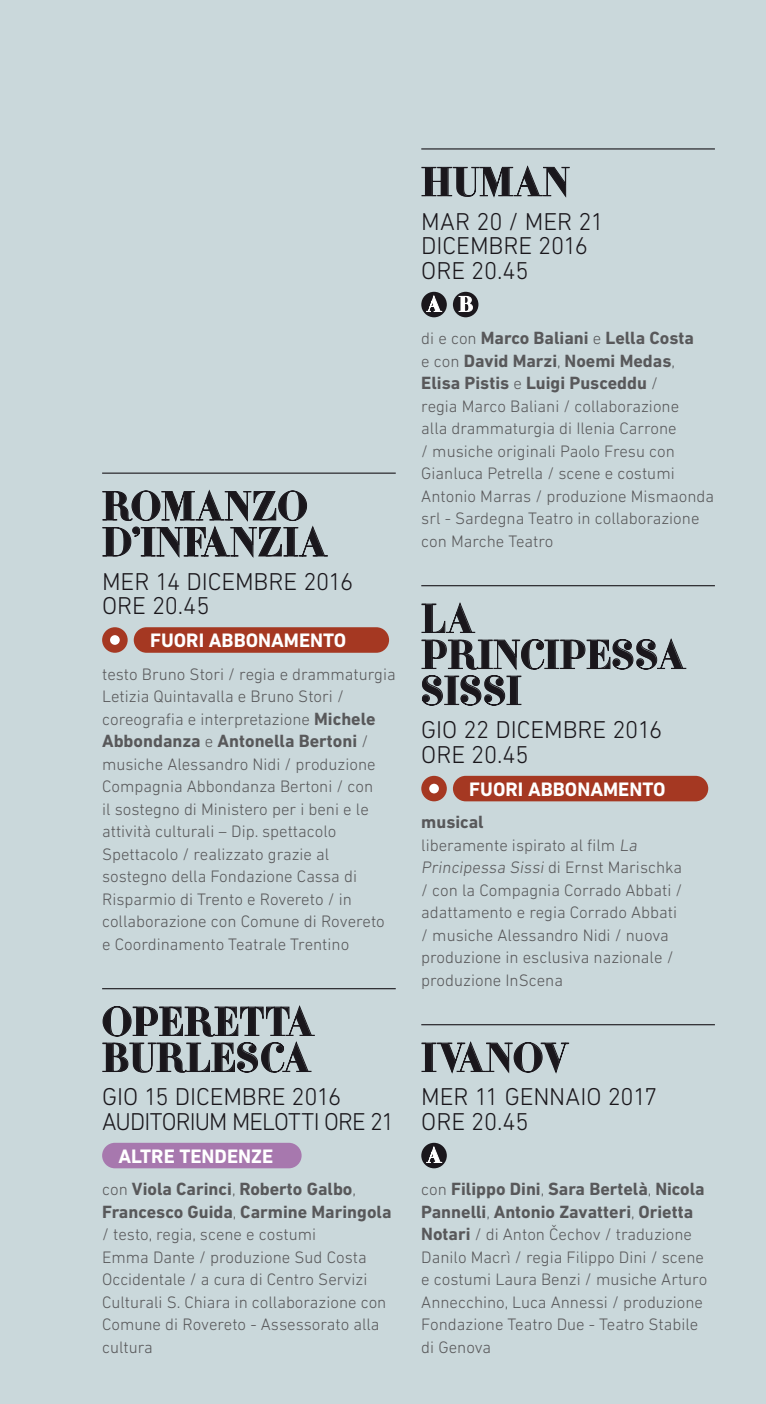
<style>
.page{position:relative;width:766px;height:1404px;background:#fff}
.page>*{position:absolute;margin:0;border:0;box-sizing:border-box;transform-origin:0 0}
.t1{font:800 40.5px/36px "F Bella";letter-spacing:.01em;color:#1a171c}
.t2{font:300 24.75px/24.8px "DIN Next LT Pro";letter-spacing:-.01em;color:#1a171c}
.t3{font:300 24.75px/24.8px "DIN Next LT Pro";letter-spacing:-.03em;color:#1a171c}
.t4{font:700 19.8px "DIN Next LT Pro";color:#fff}
.t5{font:700 18px/22.5px "DIN Next LT Pro";color:#58585a}
.t6{font:300 16.88px/22.5px "DIN Next LT Pro";color:#58585a}
.s1{font-weight:700;font-size:18px}
.s2{font-weight:300;font-size:16.88px}
</style>
<div class="page">
<div style="left:0;top:0;width:765px;height:1403px;background:#cad8db"></div>
<hr style="left:102px;top:472px;width:293px;height:1px;background:#1a171c">
<hr style="left:102px;top:988px;width:293px;height:1px;background:#1a171c">
<svg style="left:102px;top:489px;width:226px;height:69px"></svg>
<div style="left:102px;top:627px;width:26px;height:25px;background:#a53822;border-radius:50%"></div>
<div style="left:110px;top:635px;width:10px;height:9px;background:#fff;border-radius:50%"></div>
<div style="left:134px;top:627px;width:255px;height:25px;background:#a53822;border-radius:13px"></div>
<svg style="left:102px;top:1005px;width:213px;height:67px"></svg>
<div style="left:102px;top:1142px;width:199px;height:26px;background:#a778ae;border-radius:13px"></div>
<hr style="left:421px;top:148px;width:293px;height:1px;background:#1a171c">
<hr style="left:421px;top:585px;width:293px;height:1px;background:#1a171c">
<hr style="left:421px;top:1024px;width:293px;height:1px;background:#1a171c">
<svg style="left:421px;top:165px;width:148px;height:33px"></svg>
<div style="left:421px;top:292px;width:25px;height:25px;background:#1a171c;border-radius:50%"></div>
<svg style="left:426px;top:295px;width:16px;height:17px"></svg>
<div style="left:453px;top:292px;width:25px;height:25px;background:#1a171c;border-radius:50%"></div>
<svg style="left:458px;top:296px;width:14px;height:16px"></svg>
<svg style="left:421px;top:602px;width:265px;height:103px"></svg>
<div style="left:421px;top:775px;width:25px;height:26px;background:#a53822;border-radius:50%"></div>
<div style="left:429px;top:783px;width:10px;height:10px;background:#fff;border-radius:50%"></div>
<div style="left:453px;top:775px;width:255px;height:26px;background:#a53822;border-radius:13px"></div>
<svg style="left:421px;top:1041px;width:148px;height:33px"></svg>
<svg style="left:421px;top:1142px;width:25px;height:26px"></svg>
<svg style="left:426px;top:1146px;width:16px;height:16px"></svg>
<h1 class="t1" style="left:102px;top:488px;width:227px">ROMANZO<br>D’INFANZIA</h1>
<h2 class="t2" style="left:102px;top:568px;width:252px">MER 14 DICEMBRE 2016<br>ORE 20.45</h2>
<p class="t4" style="left:150px;top:629px;width:198px">FUORI ABBONAMENTO</p>
<p class="t6" style="left:102px;top:662px;width:295px">testo Bruno Stori / regia e drammaturgia<br>Letizia Quintavalla e Bruno Stori / coreografia e interpretazione <span class="s1">Michele</span></p>
<p class="t5" style="left:102px;top:729px;width:267px">Abbondanza <span class="s2">e</span> Antonella Bertoni <span class="s2">/</span></p>
<p class="t6" style="left:102px;top:752px;width:284px">musiche Alessandro Nidi / produzione Compagnia Abbondanza Bertoni / con il sostegno di Ministero per i beni e le attività culturali – Dip. spettacolo Spettacolo / realizzato grazie al sostegno della Fondazione Cassa di Risparmio di Trento e Rovereto / in collaborazione con Comune di Rovereto e Coordinamento Teatrale Trentino</p>
<h1 class="t1" style="left:102px;top:1003px;width:214px">OPERETTA<br>BURLESCA</h1>
<h2 class="t3" style="left:102px;top:1084px;width:294px">GIO 15 DICEMBRE 2016<br>AUDITORIUM MELOTTI ORE 21</h2>
<p class="t4" style="left:118px;top:1144px;width:156px">ALTRE TENDENZE</p>
<p class="t5" style="left:102px;top:1177px;width:291px"><span class="s2">con</span> Viola Carinci<span class="s2">,</span> Roberto Galbo<span class="s2">,<br></span>Francesco Guida<span class="s2">,</span> Carmine Maringola</p>
<p class="t6" style="left:102px;top:1222px;width:286px">/ testo, regia, scene e costumi<br>Emma Dante / produzione Sud Costa<br>Occidentale / a cura di Centro Servizi<br>Culturali S. Chiara in collaborazione con<br>Comune di Rovereto - Assessorato alla cultura</p>
<h1 class="t1" style="left:421px;top:164px;width:150px">HUMAN</h1>
<h2 class="t2" style="left:421px;top:208px;width:184px">MAR 20 / MER 21<br>DICEMBRE 2016<br>ORE 20.45</h2>
<p class="t5" style="left:421px;top:327px;width:274px"><span class="s2">di e con</span> Marco Baliani <span class="s2">e</span> Lella Costa <span class="s2">e con</span> David Marzi<span class="s2">,</span> Noemi Medas<span class="s2">,<br></span>Elisa Pistis <span class="s2">e</span> Luigi Pusceddu <span class="s2">/</span></p>
<p class="t6" style="left:421px;top:394px;width:294px">regia Marco Baliani / collaborazione<br>alla drammaturgia di Ilenia Carrone<br>/ musiche originali Paolo Fresu con Gianluca Petrella / scene e costumi Antonio Marras / produzione Mismaonda srl - Sardegna Teatro in collaborazione con Marche Teatro</p>
<h1 class="t1" style="left:421px;top:600px;width:266px">LA<br>PRINCIPESSA<br>SISSI</h1>
<h2 class="t2" style="left:421px;top:717px;width:242px">GIO 22 DICEMBRE 2016<br>ORE 20.45</h2>
<p class="t4" style="left:469px;top:777px;width:198px">FUORI ABBONAMENTO</p>
<p class="t5" style="left:421px;top:810px;width:64px">musical</p>
<p class="t6" style="left:421px;top:833px;width:262px">liberamente ispirato al film La<br>Principessa Sissi d i E rn st M a ri s c h ka / con la Compagnia Corrado Abbati / adattamento e regia Corrado Abbati / musiche Alessandro Nidi / nuova produzione in esclusiva nazionale / produzione InScena</p>
<h1 class="t1" style="left:421px;top:1039px;width:149px">IVANOV</h1>
<h2 class="t2" style="left:421px;top:1084px;width:237px">MER 11 GENNAIO 2017<br>ORE 20.45</h2>
<p class="t5" style="left:421px;top:1177px;width:285px"><span class="s2">con</span> Filippo Dini<span class="s2">,</span> Sara Bertelà<span class="s2">,</span> Nicola<br>Pannelli<span class="s2">,</span> Antonio Zavatteri<span class="s2">,</span> Orietta</p>
<p class="t6" style="left:421px;top:1222px;width:287px"><span class="s1">Notari</span> / di Anton Čechov / traduzione Danilo Macrì / regia Filippo Dini / scene e costumi Laura Benzi / musiche Arturo Annecchino, Luca Annessi / produzione Fondazione Teatro Due - Teatro Stabile di Genova</p>
</div>
